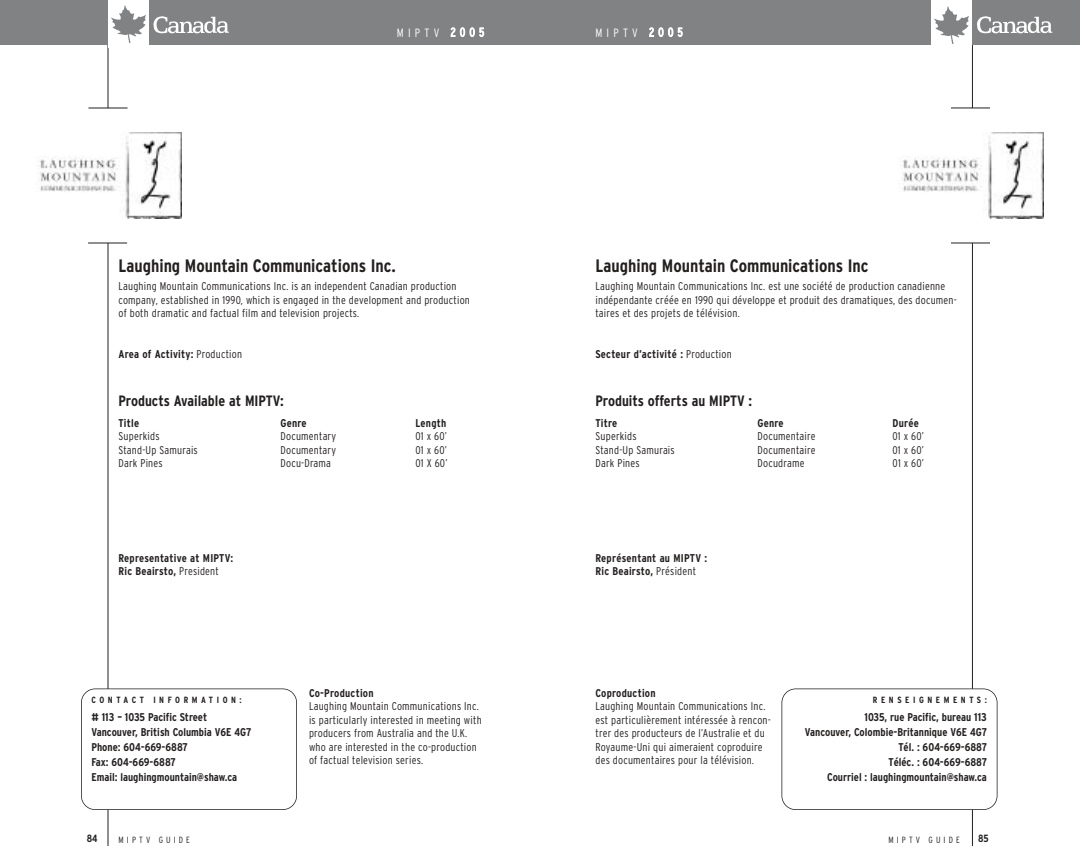
<style>
.page{position:relative;width:1080px;height:864px;background:#fff}
.page>*{position:absolute;margin:0;border:0;box-sizing:border-box;transform-origin:0 0}
.t1{font:700 condensed 18px "Interstate";color:#231f1f}
.t2{font:700 condensed 15px "Interstate";color:#231f1f}
.t3{font:300 condensed 12px "Interstate";letter-spacing:.35em;color:#fff}
.t4{font:300 condensed 11.25px/13.5px "Interstate";letter-spacing:.02em;color:#231f1f}
.t5{font:700 condensed 11.25px/15px "Interstate";color:#231f1f;text-align:right}
.t6{font:700 condensed 11.25px/13.5px "Interstate";letter-spacing:.02em;color:#231f1f}
.t7{font:700 condensed 10.5px "Interstate";color:#231f1f}
.t8{font:700 condensed 9px "Interstate";letter-spacing:.395em;color:#231f1f}
.t9{font:300 condensed 9px "Interstate";letter-spacing:.35em;color:#231f1f}
.s1{font-weight:300}
</style>
<div class="page">
<hr style="left:972px;top:40px;width:1px;height:806px;background:#231f1f">
<div style="left:951px;top:108px;width:39px;height:135px;background:#fff"></div>
<hr style="left:951px;top:243px;width:39px;height:1px;background:#231f1f">
<div style="left:782px;top:688px;width:216px;height:122px;border:2px solid #231f1f;border-radius:14px"></div>
<div style="left:526px;top:0;width:554px;height:45px;background:#808284"></div>
<svg style="left:977px;top:16px;width:75px;height:17px"></svg>
<div style="left:932px;top:0;width:40px;height:48px;background:#fff"></div>
<img style="left:935px;top:6px;width:34px;height:37px">
<hr style="left:951px;top:108px;width:39px;height:1px;background:#231f1f">
<hr style="left:108px;top:40px;width:1px;height:806px;background:#231f1f">
<div style="left:81px;top:689px;width:216px;height:121px;background:#fff;border-radius:14px"></div>
<div style="left:81px;top:688px;width:216px;height:122px;border:2px solid #231f1f;border-radius:14px"></div>
<div style="left:0;top:0;width:554px;height:45px;background:#808284"></div>
<svg style="left:154px;top:16px;width:75px;height:17px"></svg>
<div style="left:109px;top:0;width:40px;height:47px;background:#fff"></div>
<img style="left:111px;top:5px;width:34px;height:38px">
<div style="left:90px;top:108px;width:36px;height:135px;background:#fff"></div>
<hr style="left:88px;top:108px;width:40px;height:1px;background:#231f1f">
<hr style="left:88px;top:243px;width:39px;height:1px;background:#231f1f">
<img style="left:39px;top:133px;width:142px;height:85px">
<img style="left:902px;top:133px;width:142px;height:85px">
<p class="t3" style="left:397px;top:28px;width:89px">MIPTV 2005</p>
<p class="t3" style="left:596px;top:28px;width:89px">MIPTV 2005</p>
<h1 class="t1" style="left:118px;top:259px;width:279px">Laughing Mountain Communications Inc.</h1>
<p class="t4" style="left:118px;top:281px;width:353px">Laughing Mountain Communications Inc. is an independent Canadian production company, established in 1990, which is engaged in the development and production of both dramatic and factual film and television projects.</p>
<p class="t6" style="left:118px;top:348px;width:125px">Area of Activity: <span class="s1">Production</span></p>
<h2 class="t2" style="left:118px;top:395px;width:167px">Products Available at MIPTV:</h2>
<p class="t5" style="left:118px;top:416px;width:22px">Title</p>
<p class="t5" style="left:280px;top:416px;width:28px">Genre</p>
<p class="t5" style="left:416px;top:416px;width:32px">Length</p>
<p class="t4" style="left:118px;top:431px;width:43px">Superkids</p>
<p class="t4" style="left:281px;top:431px;width:57px">Documentary</p>
<p class="t4" style="left:416px;top:431px;width:33px">01 x 60’</p>
<p class="t4" style="left:118px;top:444px;width:81px">Stand-Up Samurais</p>
<p class="t4" style="left:281px;top:444px;width:57px">Documentary</p>
<p class="t4" style="left:416px;top:444px;width:33px">01 x 60’</p>
<p class="t4" style="left:118px;top:458px;width:46px">Dark Pines</p>
<p class="t4" style="left:281px;top:458px;width:52px">Docu-Drama</p>
<p class="t4" style="left:416px;top:458px;width:34px">01 X 60’</p>
<h1 class="t1" style="left:596px;top:259px;width:275px">Laughing Mountain Communications Inc</h1>
<p class="t4" style="left:596px;top:281px;width:363px">Laughing Mountain Communications Inc. est une société de production canadienne indépendante créée en 1990 qui développe et produit des dramatiques, des documen&shy;taires et des projets de télévision.</p>
<p class="t6" style="left:596px;top:348px;width:138px">Secteur d’activité : <span class="s1">Production</span></p>
<h2 class="t2" style="left:596px;top:395px;width:158px">Produits offerts au MIPTV :</h2>
<p class="t5" style="left:596px;top:416px;width:23px">Titre</p>
<p class="t5" style="left:758px;top:416px;width:28px">Genre</p>
<p class="t5" style="left:893px;top:416px;width:28px">Durée</p>
<p class="t4" style="left:596px;top:431px;width:43px">Superkids</p>
<p class="t4" style="left:758px;top:431px;width:60px">Documentaire</p>
<p class="t4" style="left:893px;top:431px;width:33px">01 x 60’</p>
<p class="t4" style="left:596px;top:444px;width:81px">Stand-Up Samurais</p>
<p class="t4" style="left:758px;top:444px;width:60px">Documentaire</p>
<p class="t4" style="left:893px;top:444px;width:33px">01 x 60’</p>
<p class="t4" style="left:596px;top:458px;width:46px">Dark Pines</p>
<p class="t4" style="left:758px;top:458px;width:49px">Docudrame</p>
<p class="t4" style="left:893px;top:458px;width:33px">01 x 60’</p>
<p class="t6" style="left:118px;top:552px;width:116px">Representative at MIPTV:<br>Ric Beairsto, <span class="s1">President</span></p>
<p class="t6" style="left:596px;top:552px;width:113px">Représentant au MIPTV :<br>Ric Beairsto, <span class="s1">Président</span></p>
<p class="t8" style="left:92px;top:696px;width:152px">CONTACT INFORMATION:</p>
<p class="t5" style="left:92px;top:711px;width:161px;text-align:left"># 113 – 1035 Pacific Street<br>Vancouver, British Columbia V6E 4G7<br>Phone: 604-669-6887<br>Fax: 604-669-6887<br>Email: laughingmountain@shaw.ca</p>
<p class="t6" style="left:309px;top:687px;width:66px">Co-Production</p>
<p class="t4" style="left:309px;top:701px;width:174px">Laughing Mountain Communications Inc. is particularly interested in meeting with producers from Australia and the U.K. who are interested in the co-production of factual television series.</p>
<p class="t6" style="left:596px;top:687px;width:62px">Coproduction</p>
<p class="t4" style="left:596px;top:701px;width:177px">Laughing Mountain Communications Inc. est particulièrement intéressée à rencon&shy;trer des producteurs de l’Australie et du Royaume-Uni qui aimeraient coproduire des documentaires pour la télévision.</p>
<p class="t8" style="left:873px;top:696px;width:116px">RENSEIGNEMENTS:</p>
<p class="t5" style="left:805px;top:711px;width:184px">1035, rue Pacific, bureau 113<br>Vancouver, Colombie-Britannique V6E 4G7<br>Tél. : 604-669-6887<br>Téléc. : 604-669-6887<br>Courriel : laughingmountain@shaw.ca</p>
<p class="t7" style="left:87px;top:835px;width:12px">84</p>
<p class="t9" style="left:118px;top:837px;width:73px">MIPTV GUIDE</p>
<p class="t9" style="left:888px;top:837px;width:73px">MIPTV GUIDE</p>
<p class="t7" style="left:978px;top:835px;width:12px">85</p>
</div>
